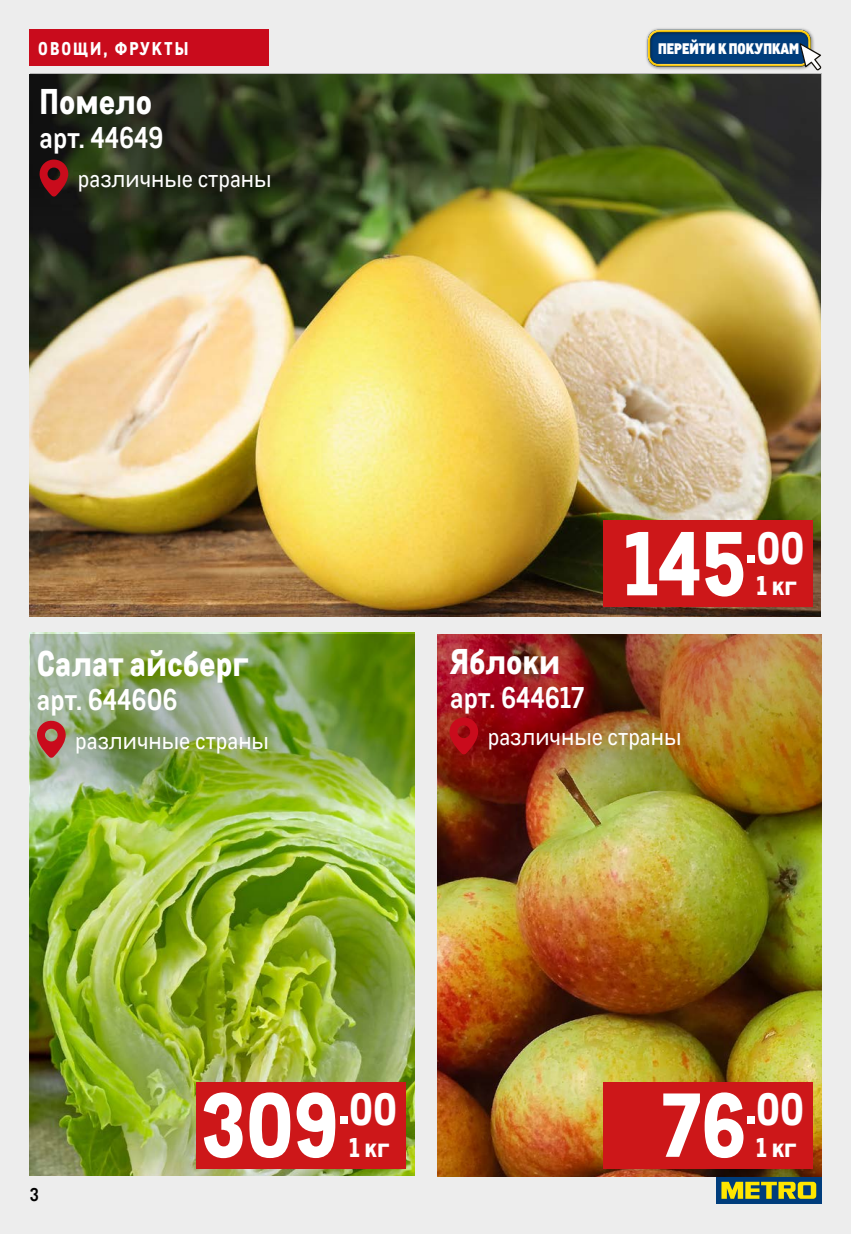
<style>
.page{position:relative;width:851px;height:1234px;background:#fff}
.page>*{position:absolute;margin:0;border:0;box-sizing:border-box;transform-origin:0 0}
.t1{font:800 88.2px "CA Metro";color:#fff}
.t2{font:800 44.1px "CA Metro";color:#fff}
.t3{font:800 34.8px "CA Metro";color:#fff}
.t4{font:700 29.25px "CA Metro";color:#fff}
.t5{font:800 26.4px "CA Metro";color:#fff}
.t6{font:23.7px "CA Metro";color:#fff}
.t7{font:800 18px "CA Metro";letter-spacing:.11em;color:#fff}
.t8{font:700 18px "CA Metro";color:#000}
.t9{font:900 14.85px "CA Metro";color:#fff}
.s1{font-size:52.95px}
</style>
<div class="page">
<div style="left:0;top:0;width:850px;height:1233px;background:#ededed"></div>
<div style="left:715px;top:1176px;width:106px;height:27px;background:#003d7c"></div>
<svg style="left:721px;top:1181px;width:95px;height:17px"></svg>
<div style="left:30px;top:30px;width:239px;height:36px;background:#c90b1c"></div>
<img style="left:437px;top:811px;width:384px;height:365px">
<img style="left:30px;top:633px;width:384px;height:542px">
<img style="left:29px;top:74px;width:791px;height:543px">
<div style="left:645px;top:27px;width:169px;height:43px;background:#000;opacity:.54"></div>
<div style="left:640px;top:22px;width:175px;height:44px;background:#fff;opacity:.75"></div>
<div style="left:643px;top:31px;width:175px;height:36px;background:#000;opacity:.75"></div>
<svg style="left:799px;top:43px;width:22px;height:27px"></svg>
<img style="left:437px;top:634px;width:384px;height:177px">
<img style="left:30px;top:634px;width:384px;height:193px">
<svg style="left:37px;top:719px;width:29px;height:39px"></svg>
<div style="left:603px;top:1081px;width:210px;height:87px;background:#cd1719"></div>
<div style="left:196px;top:1081px;width:210px;height:87px;background:#cd1719"></div>
<svg style="left:30px;top:73px;width:791px;height:148px;background:#3a4520"></svg>
<div style="left:603px;top:520px;width:210px;height:87px;background:#cd1719"></div>
<svg style="left:39px;top:159px;width:29px;height:38px"></svg>
<svg style="left:449px;top:716px;width:29px;height:38px"></svg>
<p class="t7" style="left:38px;top:34px;width:151px">ОВОЩИ, ФРУКТЫ</p>
<p class="t9" style="left:658px;top:36px;width:143px">ПЕРЕЙТИ К ПОКУПКАМ</p>
<h3 class="t3" style="left:40px;top:73px;width:114px">Помело</h3>
<p class="t4" style="left:40px;top:115px;width:125px">арт. 44649</p>
<p class="t6" style="left:78px;top:162px;width:195px">различные страны</p>
<h3 class="t3" style="left:37px;top:634px;width:213px">Салат айсберг</h3>
<p class="t4" style="left:37px;top:676px;width:142px">арт. 644606</p>
<p class="t6" style="left:75px;top:723px;width:195px">различные страны</p>
<h1 class="t1" style="left:623px;top:490px;width:182px">145<sup>.</sup><sup>00</sup></h1>
<p class="t5" style="left:756px;top:564px;width:42px">1 кг</p>
<h3 class="t3" style="left:450px;top:633px;width:111px">Яблоки</h3>
<p class="t4" style="left:450px;top:675px;width:136px">арт. 644617</p>
<p class="t6" style="left:487px;top:720px;width:195px">различные страны</p>
<p class="t8" style="left:30px;top:1180px;width:11px">3</p>
<h1 class="t1" style="left:201px;top:1052px;width:139px">309</h1>
<h2 class="t2" style="left:337px;top:1072px;width:61px"><span class="s1">.</span>00</h2>
<p class="t5" style="left:349px;top:1125px;width:42px">1 кг</p>
<h1 class="t1" style="left:661px;top:1052px;width:144px">76<sup>.</sup><sup>00</sup></h1>
<p class="t5" style="left:756px;top:1125px;width:42px">1 кг</p>
</div>
